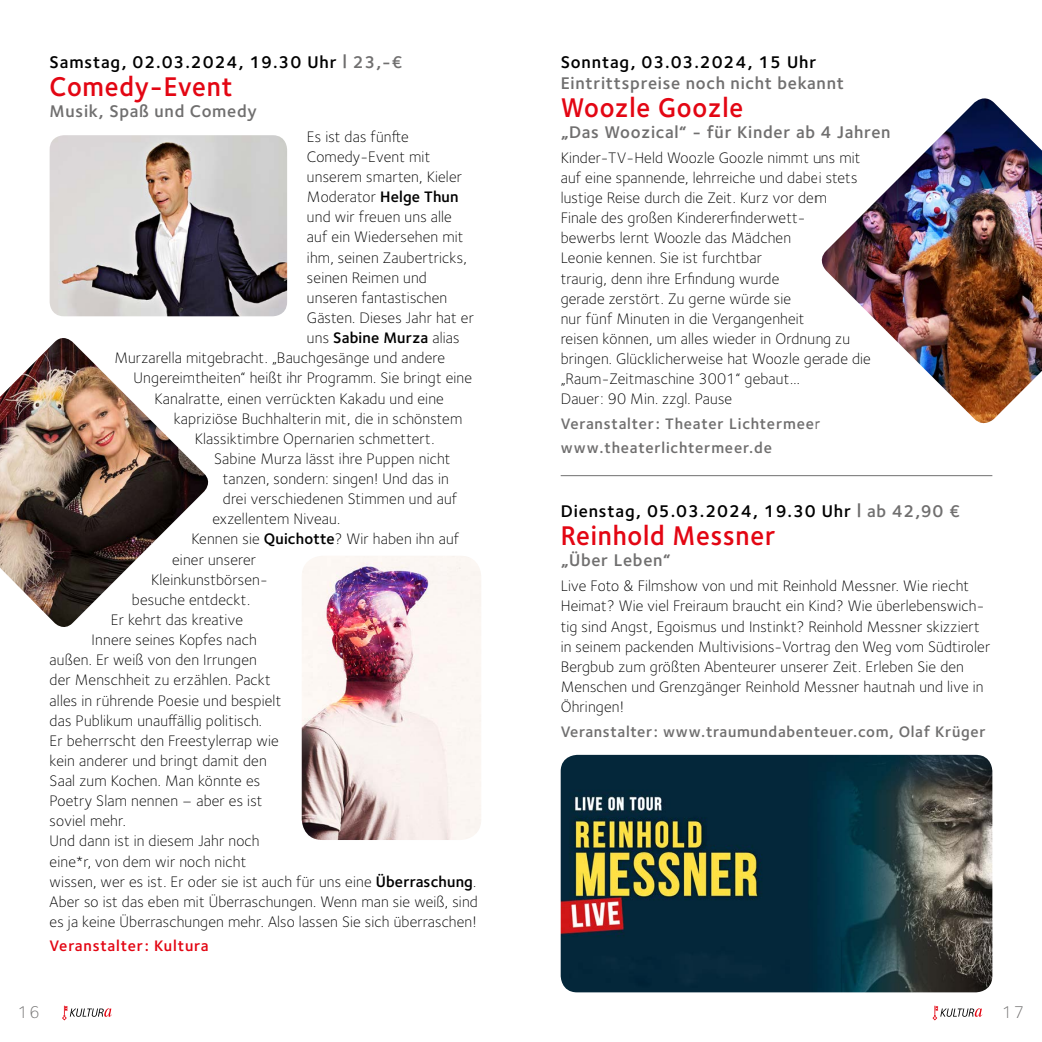
<style>
.page{position:relative;width:1042px;height:1042px;background:#fff}
.page>*{position:absolute;margin:0;border:0;box-sizing:border-box;transform-origin:0 0}
.t1{font:600 28px "Foundry Sterling";letter-spacing:.03em;color:#e30613;scale:.94 1}
.t2{font:600 17.5px "Foundry Sterling";letter-spacing:.05em;color:#000}
.t3{font:600 17.5px "Foundry Sterling";letter-spacing:.04em;color:#706f6f}
.t4{font:300 17.5px "Foundry Sterling";color:#706f6f}
.t5{font:300 15.75px/20.1px "Foundry Sterling";letter-spacing:.01em;color:#000}
.t6{font:600 15.75px/24.5px "Foundry Sterling";letter-spacing:.04em;color:#706f6f}
.t7{font:600 15.75px "Foundry Sterling";letter-spacing:.05em;color:#e30613}
.t8{font:600 15.75px "Foundry Sterling";letter-spacing:.01em;color:#000}
.s1{color:#706f6f}
.s2{font-weight:600}
.s3{font-weight:300}
</style>
<div class="page">
<svg style="left:62px;top:1005px;width:50px;height:16px"></svg>
<svg style="left:932px;top:937px;width:61px;height:84px"></svg>
<hr style="left:561px;top:475px;width:431px;height:1px;background:#706f6f">
<img style="left:50px;top:135px;width:237px;height:181px">
<img style="left:302px;top:556px;width:179px;height:284px">
<img style="left:561px;top:755px;width:431px;height:237px">
<img style="left:821px;top:98px;width:221px;height:326px">
<img style="left:0;top:338px;width:209px;height:289px">
<p class="t2" style="left:50px;top:51px;width:354px">Samstag, 02.03.2024, 19.30 Uhr <span class="s1">| 23,-€</span></p>
<h1 class="t1" style="left:50px;top:70px;width:196px">Comedy-Event</h1>
<p class="t3" style="left:50px;top:100px;width:209px">Musik, Spaß und Comedy</p>
<p class="t5" style="left:307px;top:126px;width:103px">Es ist das fünfte</p>
<p class="t5" style="left:307px;top:147px;width:125px">Comedy-Event mit</p>
<p class="t5" style="left:307px;top:167px;width:157px">unserem smarten, Kieler</p>
<p class="t5" style="left:307px;top:187px;width:153px">Moderator <span class="s2">Helge Thun</span></p>
<p class="t5" style="left:307px;top:207px;width:146px">und wir freuen uns alle</p>
<p class="t5" style="left:307px;top:227px;width:158px">auf ein Wiedersehen mit</p>
<p class="t5" style="left:307px;top:247px;width:161px">ihm, seinen Zaubertricks,</p>
<p class="t5" style="left:307px;top:267px;width:121px">seinen Reimen und</p>
<p class="t5" style="left:307px;top:287px;width:142px">unseren fantastischen</p>
<p class="t5" style="left:307px;top:308px;width:168px">Gästen. Dieses Jahr hat er</p>
<p class="t8" style="left:307px;top:328px;width:154px"><span class="s3">uns</span> Sabine Murza <span class="s3">alias</span></p>
<p class="t5" style="left:114px;top:348px;width:332px">Murzarella mitgebracht. „Bauchgesänge und andere</p>
<p class="t5" style="left:134px;top:368px;width:340px">Ungereimtheiten“ heißt ihr Programm. Sie bringt eine</p>
<p class="t5" style="left:155px;top:388px;width:291px">Kanalratte, einen verrückten Kakadu und eine</p>
<p class="t5" style="left:174px;top:408px;width:290px">kapriziöse Buchhalterin mit, die in schönstem</p>
<p class="t5" style="left:195px;top:428px;width:241px">Klassiktimbre Opernarien schmettert.</p>
<p class="t5" style="left:214px;top:448px;width:238px">Sabine Murza lässt ihre Puppen nicht</p>
<p class="t5" style="left:223px;top:469px;width:227px">tanzen, sondern: singen! Und das in</p>
<p class="t5" style="left:223px;top:489px;width:236px">drei verschiedenen Stimmen und auf</p>
<p class="t5" style="left:212px;top:509px;width:129px">exzellentem Niveau.</p>
<p class="t5" style="left:191px;top:529px;width:269px">Kennen sie <span class="s2">Quichotte</span>? Wir haben ihn auf</p>
<p class="t5" style="left:172px;top:549px;width:85px">einer unserer</p>
<p class="t5" style="left:151px;top:569px;width:118px">Kleinkunstbörsen-</p>
<p class="t5" style="left:132px;top:589px;width:120px">besuche entdeckt.</p>
<p class="t5" style="left:111px;top:609px;width:134px">Er kehrt das kreative</p>
<p class="t5" style="left:92px;top:630px;width:167px">Innere seines Kopfes nach</p>
<p class="t5" style="left:50px;top:650px;width:209px">außen. Er weiß von den Irrungen</p>
<p class="t5" style="left:50px;top:670px;width:223px">der Menschheit zu erzählen. Packt</p>
<p class="t5" style="left:50px;top:690px;width:233px">alles in rührende Poesie und bespielt</p>
<p class="t5" style="left:50px;top:710px;width:214px">das Publikum unauffällig politisch.</p>
<p class="t5" style="left:50px;top:730px;width:231px">Er beherrscht den Freestylerrap wie</p>
<p class="t5" style="left:50px;top:750px;width:219px">kein anderer und bringt damit den</p>
<p class="t5" style="left:50px;top:770px;width:212px">Saal zum Kochen. Man könnte es</p>
<p class="t5" style="left:50px;top:791px;width:214px">Poetry Slam nennen – aber es ist</p>
<p class="t5" style="left:50px;top:811px;width:78px">soviel mehr.</p>
<p class="t5" style="left:50px;top:831px;width:211px">Und dann ist in diesem Jahr noch</p>
<p class="t5" style="left:50px;top:851px;width:198px">eine*r, von dem wir noch nicht</p>
<p class="t5" style="left:50px;top:871px;width:428px">wissen, wer es ist. Er oder sie ist auch für uns eine <span class="s2">Überraschung</span>.</p>
<p class="t5" style="left:50px;top:891px;width:430px">Aber so ist das eben mit Überraschungen. Wenn man sie weiß, sind</p>
<p class="t5" style="left:50px;top:911px;width:429px">es ja keine Überraschungen mehr. Also lassen Sie sich überraschen!</p>
<p class="t7" style="left:50px;top:937px;width:160px">Veranstalter: Kultura</p>
<p class="t2" style="left:561px;top:51px;width:257px">Sonntag, 03.03.2024, 15 Uhr</p>
<p class="t3" style="left:561px;top:72px;width:285px">Eintrittspreise noch nicht bekannt</p>
<h1 class="t1" style="left:561px;top:91px;width:196px">Woozle Goozle</h1>
<p class="t3" style="left:561px;top:121px;width:331px">„Das Woozical“ - für Kinder ab 4 Jahren</p>
<p class="t5" style="left:561px;top:147px;width:312px">Kinder-TV-Held Woozle Goozle nimmt uns mit auf eine spannende, lehrreiche und dabei stets lustige Reise durch die Zeit. Kurz vor dem<br>Finale des großen Kindererfinderwett-<br>bewerbs lernt Woozle das Mädchen<br>Leonie kennen. Sie ist furchtbar<br>traurig, denn ihre Erfindung wurde<br>gerade zerstört. Zu gerne würde sie<br>nur fünf Minuten in die Vergangenheit<br>reisen können, um alles wieder in Ordnung zu bringen. Glücklicherweise hat Woozle gerade die „Raum-Zeitmaschine 3001“ gebaut...<br>Dauer: 90 Min. zzgl. Pause</p>
<p class="t6" style="left:561px;top:412px;width:262px">Veranstalter: Theater Lichtermeer www.theaterlichtermeer.de</p>
<p class="t2" style="left:561px;top:501px;width:401px">Dienstag, 05.03.2024, 19.30 Uhr <span class="s1">| ab 42,90 €</span></p>
<h1 class="t1" style="left:561px;top:519px;width:230px">Reinhold Messner</h1>
<p class="t3" style="left:561px;top:550px;width:112px">„Über Leben“</p>
<p class="t5" style="left:561px;top:576px;width:431px">Live Foto &amp; Filmshow von und mit Reinhold Messner. Wie riecht Heimat? Wie viel Freiraum braucht ein Kind? Wie überlebenswich&shy;tig sind Angst, Egoismus und Instinkt? Reinhold Messner skizziert in seinem packenden Multivisions-Vortrag den Weg vom Südtiroler Bergbub zum größten Abenteurer unserer Zeit. Erleben Sie den Menschen und Grenzgänger Reinhold Messner hautnah und live in Öhringen!</p>
<p class="t6" style="left:561px;top:719px;width:426px">Veranstalter: www.traumundabenteuer.com, Olaf Krüger</p>
<p class="t4" style="left:18px;top:1002px;width:23px">16</p>
<p class="t4" style="left:1002px;top:1002px;width:23px">17</p>
</div>
